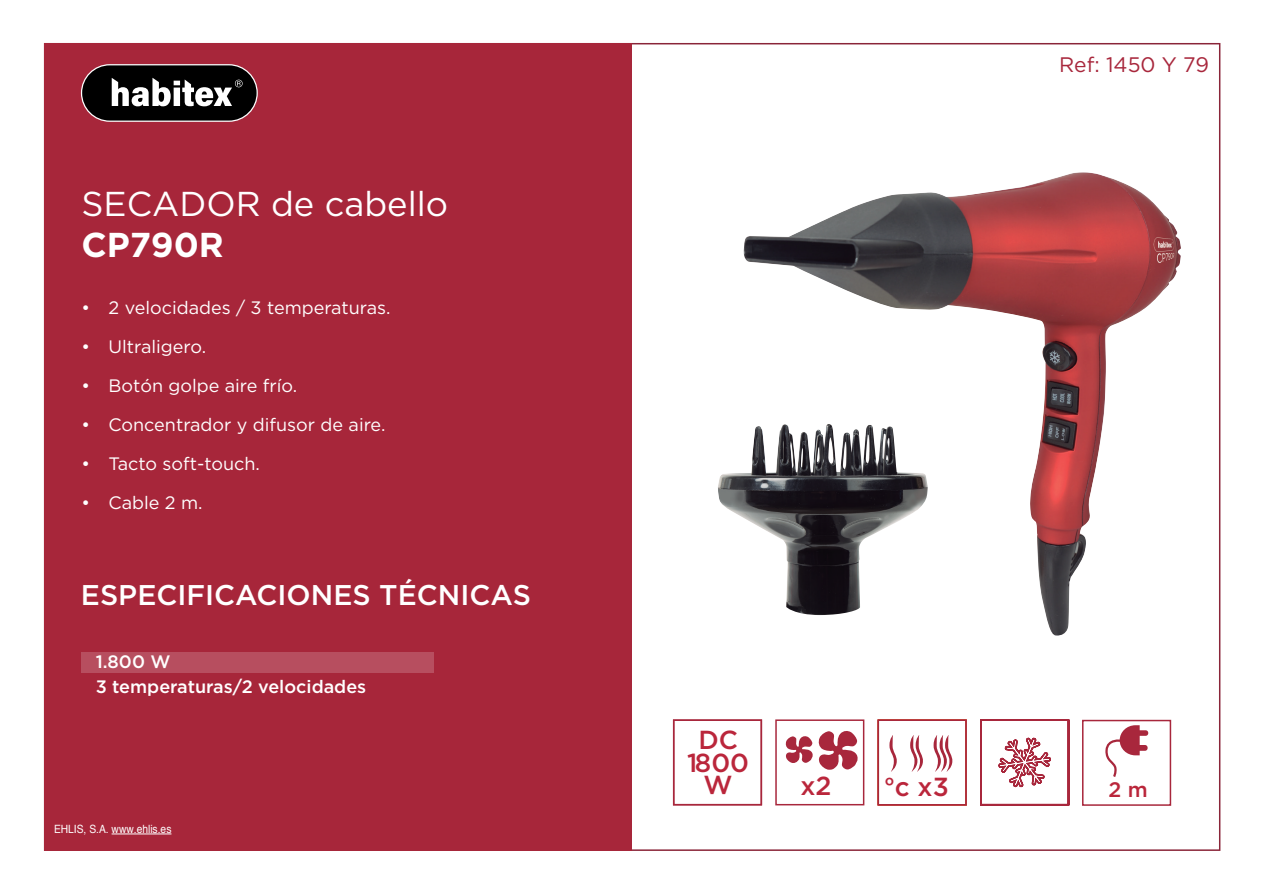
<style>
.page{position:relative;width:1263px;height:893px;background:#fff}
.page>*{position:absolute;margin:0;border:0;box-sizing:border-box;transform-origin:0 0}
.t1{font:34.5px "Gotham HTF";color:#fff}
.t2{font:700 34.5px "Gotham HTF";color:#fff}
.t3{font:500 28.5px "Gotham HTF";color:#fff}
.t4{font:500 26.1px/22.6px "Gotham HTF";color:#ba263b;text-align:center}
.t5{font:21px "Gotham HTF";color:#a8273c}
.t6{font:500 21px "Gotham HTF";color:#ba263b}
.t7{font:18px "Gotham HTF";color:#fff}
.t8{font:500 18px "Gotham HTF";color:#fff}
.t9{font:11.4px "Helvetica";color:#fff;scale:.9 1}
</style>
<div class="page">
<div style="left:44px;top:43px;width:587px;height:808px;background:#a7263a"></div>
<img style="left:744px;top:172px;width:437px;height:464px">
<hr style="left:112px;top:834px;width:59px;height:1px;background:#fff">
<div style="left:81px;top:653px;width:353px;height:20px;background:#b74e5f"></div>
<img style="left:718px;top:424px;width:210px;height:191px">
<svg style="left:672px;top:719px;width:193px;height:87px"></svg>
<div style="left:673px;top:719px;width:89px;height:86px;border:2px solid #a8273c"></div>
<svg style="left:980px;top:719px;width:90px;height:87px"></svg>
<div style="left:1082px;top:720px;width:89px;height:86px;border:2px solid #a8273c"></div>
<svg style="left:1106px;top:725px;width:42px;height:52px"></svg>
<div style="left:82px;top:65px;width:175px;height:56px;background:#000;border-radius:28px"></div>
<div style="left:81px;top:64px;width:177px;height:58px;border:1px solid #fff;border-radius:28px"></div>
<svg style="left:112px;top:78px;width:131px;height:28px"></svg>
<svg style="left:877px;top:719px;width:90px;height:87px"></svg>
<p class="t1" style="left:81px;top:185px;width:368px">SECADOR de cabello</p>
<p class="t2" style="left:81px;top:225px;width:144px">CP790R</p>
<p class="t7" style="left:81px;top:298px;width:311px">• 2 velocidades / 3 temperaturas.</p>
<p class="t7" style="left:81px;top:337px;width:126px">• Ultraligero.</p>
<p class="t7" style="left:81px;top:376px;width:217px">• Botón golpe aire frío.</p>
<p class="t7" style="left:81px;top:415px;width:306px">• Concentrador y difusor de aire.</p>
<p class="t7" style="left:81px;top:454px;width:180px">• Tacto soft-touch.</p>
<p class="t7" style="left:81px;top:493px;width:123px">• Cable 2 m.</p>
<p class="t3" style="left:81px;top:579px;width:451px">ESPECIFICACIONES TÉCNICAS</p>
<p class="t8" style="left:96px;top:651px;width:76px">1.800 W</p>
<p class="t8" style="left:96px;top:677px;width:272px">3 temperaturas/2 velocidades</p>
<p class="t9" style="left:54px;top:820px;width:132px">EHLIS, S.A. www.ehlis.es</p>
<p class="t5" style="left:1059px;top:53px;width:151px">Ref: 1450 Y 79</p>
<h3 class="t4" style="left:687px;top:728px;width:63px">DC<br>1800<br>W</h3>
<h3 class="t4" style="left:800px;top:774px;width:33px">x2</h3>
<h3 class="t4" style="left:885px;top:775px;width:66px">ºc x3</h3>
<p class="t6" style="left:1108px;top:778px;width:41px">2 m</p>
</div>
